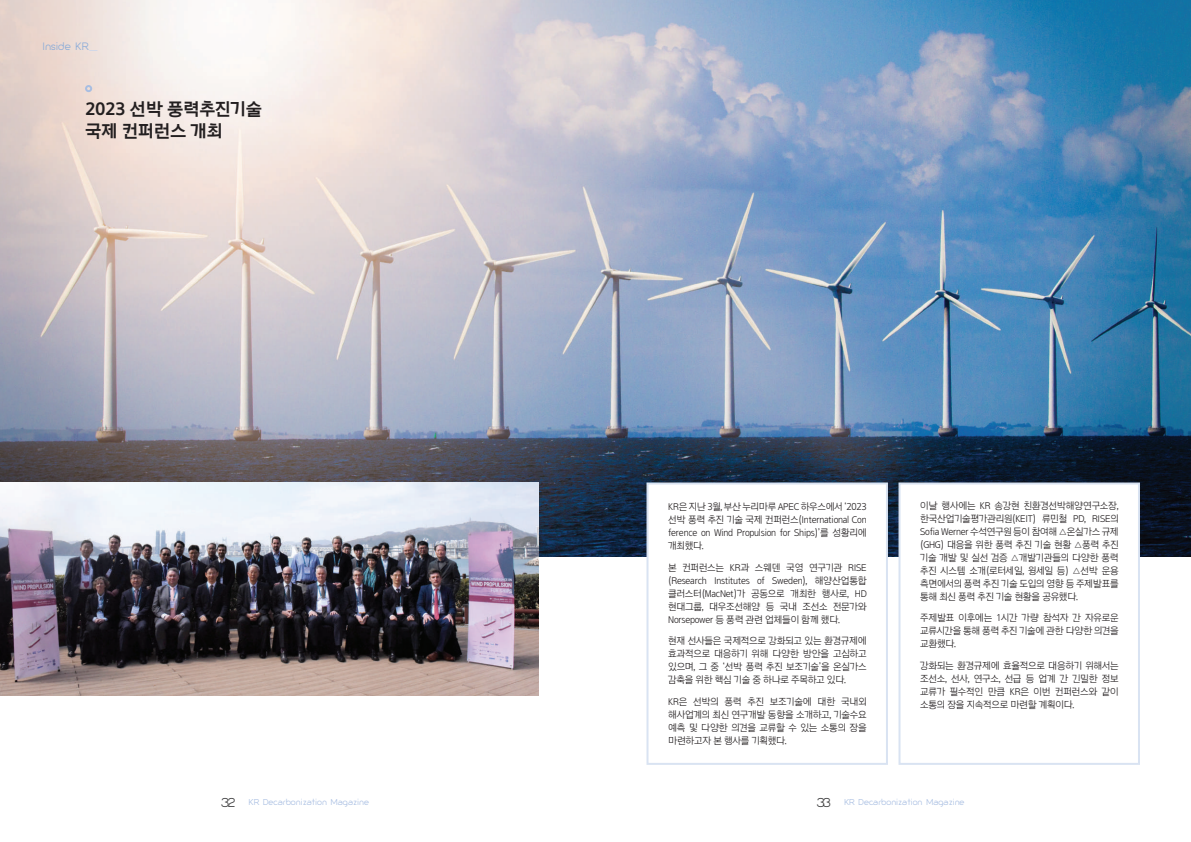
<style>
.page{position:relative;width:1191px;height:842px;background:#fff}
.page>*{position:absolute;margin:0;border:0;box-sizing:border-box;transform-origin:0 0}
.t1{font:18px/22px "Arita dotum Bold OTF";letter-spacing:-.025em;color:#231f20}
.t2{font:10px/13px "Arita dotum Medium OTF";letter-spacing:-.025em;color:#231f20;text-align:justify;scale:.95 1}
.t3{font:10px "Giorgio";color:#88abd9}
.t4{font:8px "Giorgio";color:#a8bee2}
.s1{color:#c7d5ec}
.s2{font-size:12px;color:#3e3e3f}
</style>
<div class="page">
<img style="left:0;top:0;width:1191px;height:556px">
<div style="left:646px;top:482px;width:242px;height:283px;background:#fff;border:2px solid #d9e3f2"></div>
<div style="left:898px;top:482px;width:242px;height:283px;background:#fff;border:2px solid #d9e3f2"></div>
<div style="left:85px;top:85px;width:7px;height:7px;border:2px solid #a8bee2;border-radius:50%"></div>
<img style="left:0;top:482px;width:539px;height:213px">
<p class="t3" style="left:43px;top:40px;width:57px">Inside KR<span class="s1">_</span></p>
<h1 class="t1" style="left:85px;top:98px;width:178px">2023 선박 풍력추진기술 국제 컨퍼런스 개최</h1>
<p class="t2" style="left:668px;top:500px;width:210px">KR은 지난 3월, 부산 누리마루 APEC 하우스에서 ‘2023 선박 풍력 추진 기술 국제 컨퍼런스(International Con ference on Wind Propulsion for Ships)’를 성황리에 개최했다.</p>
<p class="t2" style="left:668px;top:561px;width:210px">본 컨퍼런스는 KR과 스웨덴 국영 연구기관 RISE (Research Institutes of Sweden), 해양산업통합 클러스터(MacNet)가 공동으로 개최한 행사로, HD 현대그룹, 대우조선해양 등 국내 조선소 전문가와 Norsepower 등 풍력 관련 업체들이 함께 했다.</p>
<p class="t2" style="left:668px;top:634px;width:210px">현재 선사들은 국제적으로 강화되고 있는 환경규제에 효과적으로 대응하기 위해 다양한 방안을 고심하고 있으며, 그 중 ‘선박 풍력 추진 보조기술’을 온실가스 감축을 위한 핵심 기술 중 하나로 주목하고 있다.</p>
<p class="t2" style="left:668px;top:695px;width:210px">KR은 선박의 풍력 추진 보조기술에 대한 국내외 해사업계의 최신 연구개발 동향을 소개하고, 기술수요 예측 및 다양한 의견을 교류할 수 있는 소통의 장을 마련하고자 본 행사를 기획했다.</p>
<p class="t2" style="left:920px;top:499px;width:210px">이날 행사에는 KR 송강현 친환경선박해양연구소장, 한국산업기술평가관리원(KEIT) 류민철 PD, RISE의 Sofia Werner 수석연구원 등이 참여해 △온실가스 규제 (GHG) 대응을 위한 풍력 추진 기술 현황 △풍력 추진 기술 개발 및 실선 검증 △개발기관들의 다양한 풍력 추진 시스템 소개(로터세일, 윙세일 등) △선박 운용 측면에서의 풍력 추진 기술 도입의 영향 등 주제발표를 통해 최신 풍력 추진 기술 현황을 공유했다.</p>
<p class="t2" style="left:920px;top:611px;width:210px">주제발표 이후에는 1시간 가량 참석자 간 자유로운 교류시간을 통해 풍력 추진 기술에 관한 다양한 의견을 교환했다.</p>
<p class="t2" style="left:920px;top:659px;width:210px">강화되는 환경규제에 효율적으로 대응하기 위해서는 조선소, 선사, 연구소, 선급 등 업계 간 긴밀한 정보 교류가 필수적인 만큼 KR은 이번 컨퍼런스와 같이 소통의 장을 지속적으로 마련할 계획이다.</p>
<p class="t4" style="left:221px;top:797px;width:149px"><span class="s2">32</span> KR Decarbonization Magazine</p>
<p class="t4" style="left:816px;top:797px;width:149px"><span class="s2">33</span> KR Decarbonization Magazine</p>
</div>
